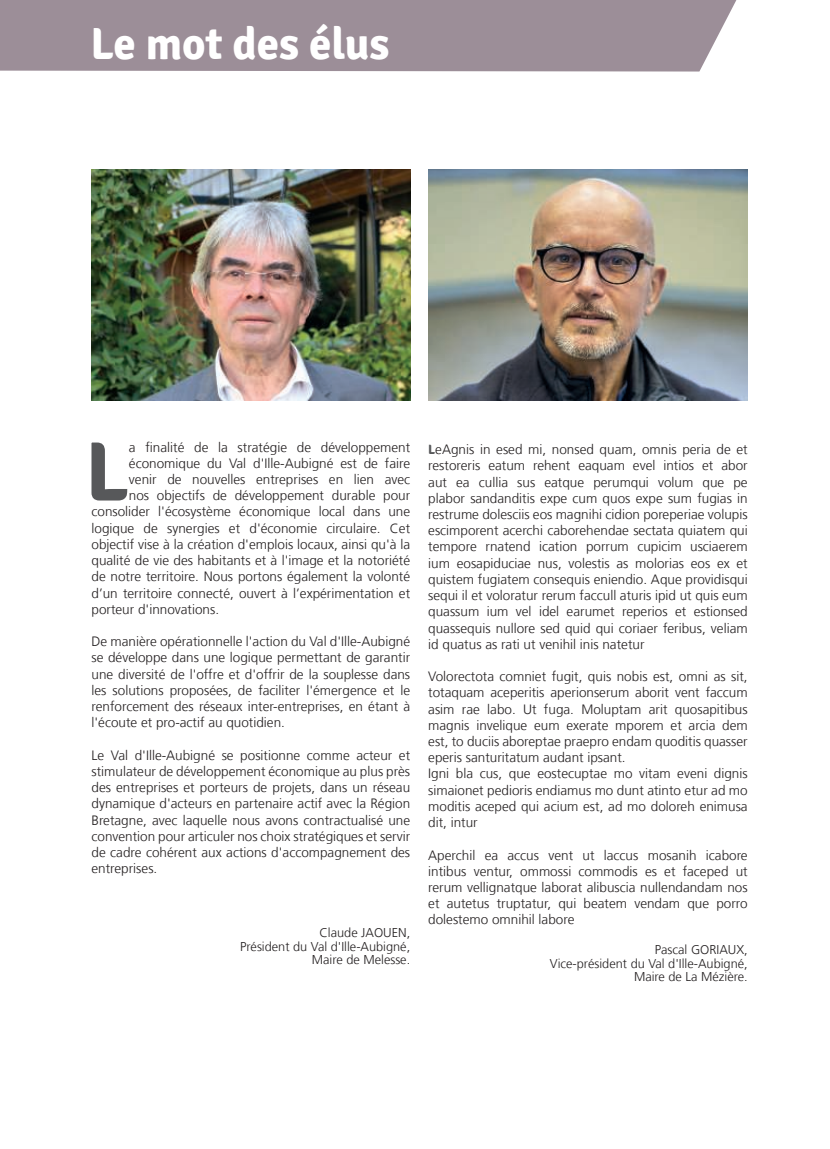
<style>
.page{position:relative;width:830px;height:1149px;background:#fff}
.page>*{position:absolute;margin:0;border:0;box-sizing:border-box;transform-origin:0 0}
.t1{font:700 83.7px "Signika";color:#57585a}
.t2{font:700 45px "Signika";color:#fff}
.t3{font:300 13.5px/16.2px "Frutiger";color:#231f20;text-align:justify}
.t4{font:300 12.75px/13.5px "Frutiger";color:#231f20;text-align:right}
.s1{font-family:"Signika";font-weight:700;color:#57585a}
</style>
<div class="page">
<div style="left:0;top:0;width:736px;height:71px;background:#9c8e98"></div>
<img style="left:91px;top:170px;width:319px;height:230px">
<img style="left:428px;top:170px;width:319px;height:230px">
<h2 class="t2" style="left:90px;top:16px;width:300px">Le mot des élus</h2>
<h1 class="t1" style="left:85px;top:421px;width:45px">L</h1>
<p class="t3" style="left:129px;top:439px;width:283px">a finalité de la stratégie de développement</p>
<p class="t3" style="left:129px;top:456px;width:283px">économique du Val d'Ille-Aubigné est de faire</p>
<p class="t3" style="left:129px;top:472px;width:283px">venir de nouvelles entreprises en lien avec</p>
<p class="t3" style="left:129px;top:488px;width:283px">nos objectifs de développement durable pour</p>
<p class="t3" style="left:91px;top:504px;width:320px">consolider l'écosystème économique local dans une</p>
<p class="t3" style="left:91px;top:520px;width:320px">logique de synergies et d'économie circulaire. Cet</p>
<p class="t3" style="left:91px;top:537px;width:320px">objectif vise à la création d'emplois locaux, ainsi qu'à la</p>
<p class="t3" style="left:91px;top:553px;width:320px">qualité de vie des habitants et à l'image et la notoriété</p>
<p class="t3" style="left:91px;top:569px;width:320px">de notre territoire. Nous portons également la volonté</p>
<p class="t3" style="left:91px;top:585px;width:320px">d’un territoire connecté, ouvert à l’expérimentation et</p>
<p class="t3" style="left:91px;top:601px;width:129px">porteur d'innovations.</p>
<p class="t3" style="left:91px;top:634px;width:320px">De manière opérationnelle l'action du Val d'Ille-Aubigné se développe dans une logique permettant de garantir une diversité de l'offre et d'offrir de la souplesse dans les solutions proposées, de faciliter l'émergence et le renforcement des réseaux inter-entreprises, en étant à l'écoute et pro-actif au quotidien.</p>
<p class="t3" style="left:91px;top:747px;width:320px">Le Val d'Ille-Aubigné se positionne comme acteur et stimulateur de développement économique au plus près des entreprises et porteurs de projets, dans un réseau dynamique d'acteurs en partenaire actif avec la Région Bretagne, avec laquelle nous avons contractualisé une convention pour articuler nos choix stratégiques et servir de cadre cohérent aux actions d'accompagnement des entreprises.</p>
<p class="t4" style="left:240px;top:926px;width:172px">Claude JAOUEN,<br>Président du Val d'Ille-Aubigné,<br>Maire de Melesse.</p>
<p class="t3" style="left:428px;top:442px;width:321px"><span class="s1">L</span>eAgnis in esed mi, nonsed quam, omnis peria de et restoreris eatum rehent eaquam evel intios et abor aut ea cullia sus eatque perumqui volum que pe plabor sandanditis expe cum quos expe sum fugias in restrume dolesciis eos magnihi cidion poreperiae volupis escimporent acerchi caborehendae sectata quiatem qui tempore rnatend ication porrum cupicim usciaerem ium eosapiduciae nus, volestis as molorias eos ex et quistem fugiatem consequis eniendio. Aque providisqui sequi il et voloratur rerum faccull aturis ipid ut quis eum quassum ium vel idel earumet reperios et estionsed quassequis nullore sed quid qui coriaer feribus, veliam id quatus as rati ut venihil inis natetur</p>
<p class="t3" style="left:428px;top:669px;width:321px;text-align:left">Volorectota comniet fugit, quis nobis est, omni as sit, totaquam aceperitis aperionserum aborit vent faccum asim rae labo. Ut fuga. Moluptam arit quosapitibus magnis invelique eum exerate mporem et arcia dem est, to duciis aboreptae praepro endam quoditis quasser eperis santuritatum audant ipsant.<br>Igni bla cus, que eostecuptae mo vitam eveni dignis simaionet pedioris endiamus mo dunt atinto etur ad mo moditis aceped qui acium est, ad mo doloreh enimusa dit, intur</p>
<p class="t3" style="left:428px;top:847px;width:321px">Aperchil ea accus vent ut laccus mosanih icabore intibus ventur, ommossi commodis es et faceped ut rerum vellignatque laborat alibuscia nullendandam nos et autetus truptatur, qui beatem vendam que porro dolestemo omnihil labore</p>
<p class="t4" style="left:549px;top:943px;width:199px">Pascal GORIAUX,<br>Vice-président du Val d'Ille-Aubigné,<br>Maire de La Mézière.</p>
</div>
